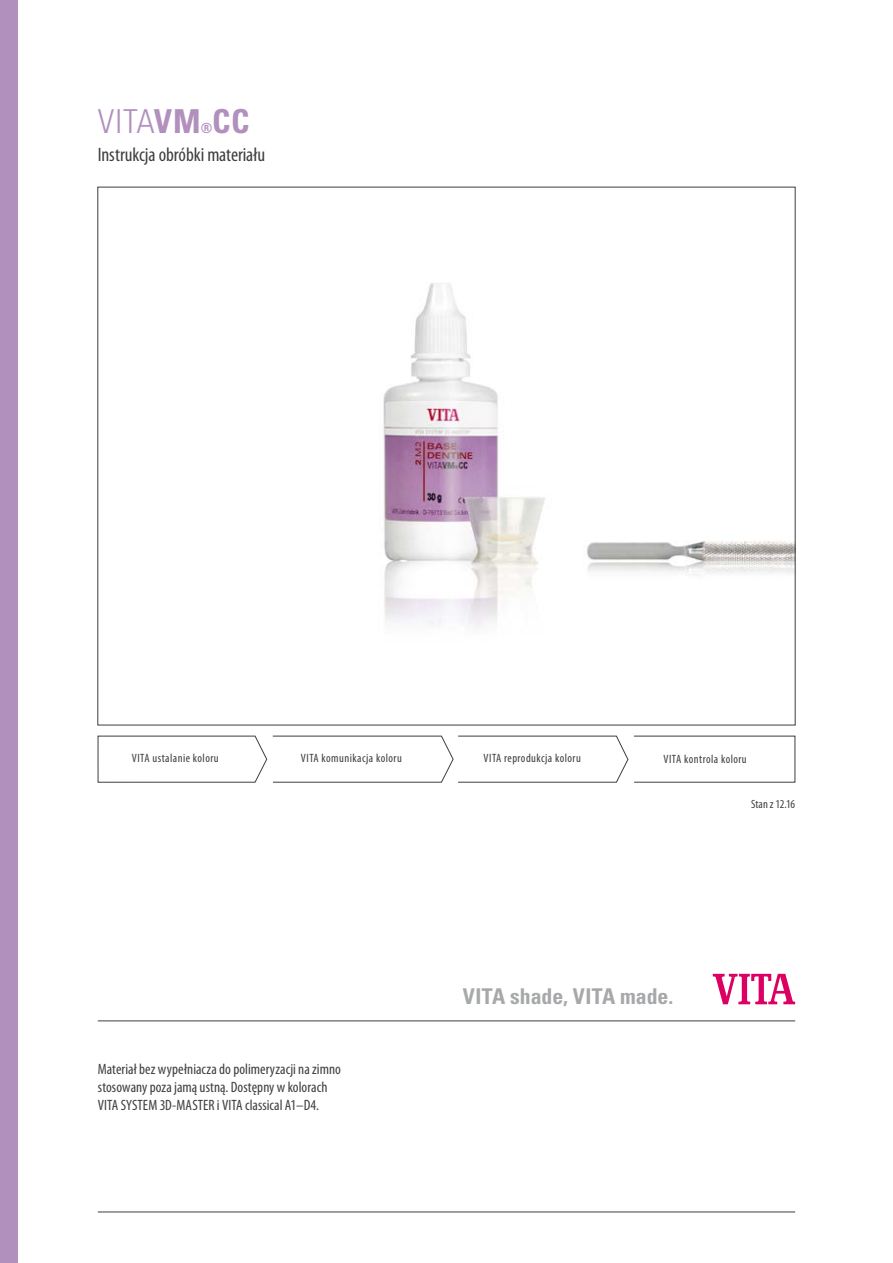
<style>
.page{position:relative;width:893px;height:1263px;background:#fff}
.page>*{position:absolute;margin:0;border:0;box-sizing:border-box;transform-origin:0 0}
.t1{font:300 condensed 33px "Univers LT";color:#b190be}
.t2{font:700 condensed 21.75px "Univers LT";color:#a7a8aa}
.t3{font:condensed 19.5px "Myriad Pro";letter-spacing:-.005em;color:#3e3d40}
.t4{font:condensed 15px/18px "Myriad Pro";letter-spacing:.005em;color:#3e3d40}
.t5{font:700 condensed 13.95px "Univers LT";color:#b190be}
.t6{font:condensed 12px "Myriad Pro";letter-spacing:.04em;color:#3e3d40}
.s1{font-weight:700}
</style>
<div class="page">
<img style="left:383px;top:283px;width:410px;height:344px">
<svg style="left:713px;top:974px;width:82px;height:30px"></svg>
<div style="left:0;top:0;width:17px;height:1263px;background:#b190be"></div>
<hr style="left:98px;top:1020px;width:697px;height:1px;background:#3e3d40">
<hr style="left:98px;top:1212px;width:697px;height:1px;background:#3e3d40">
<svg style="left:98px;top:736px;width:697px;height:46px"></svg>
<h1 class="t1" style="left:98px;top:101px;width:153px">VITA<span class="s1">VM CC</span></h1>
<p class="t5" style="left:201px;top:120px;width:13px">®</p>
<h3 class="t3" style="left:98px;top:144px;width:169px">Instrukcja obróbki materiału</h3>
<p class="t6" style="left:132px;top:751px;width:88px">VITA ustalanie koloru</p>
<p class="t6" style="left:301px;top:751px;width:102px">VITA komunikacja koloru</p>
<p class="t6" style="left:484px;top:751px;width:99px">VITA reprodukcja koloru</p>
<p class="t6" style="left:664px;top:751px;width:85px">VITA kontrola koloru</p>
<p class="t4" style="left:98px;top:1061px;width:245px">Materiał bez wypełniacza do polimeryzacji na zimno stosowany poza jamą ustną. Dostępny w kolorach<br>VITA SYSTEM 3D-MASTER i VITA classical A1–D4.</p>
<h2 class="t2" style="left:463px;top:983px;width:212px">VITA shade, VITA made.</h2>
<p class="t6" style="left:751px;top:798px;width:46px">Stan z 12.16</p>
</div>
